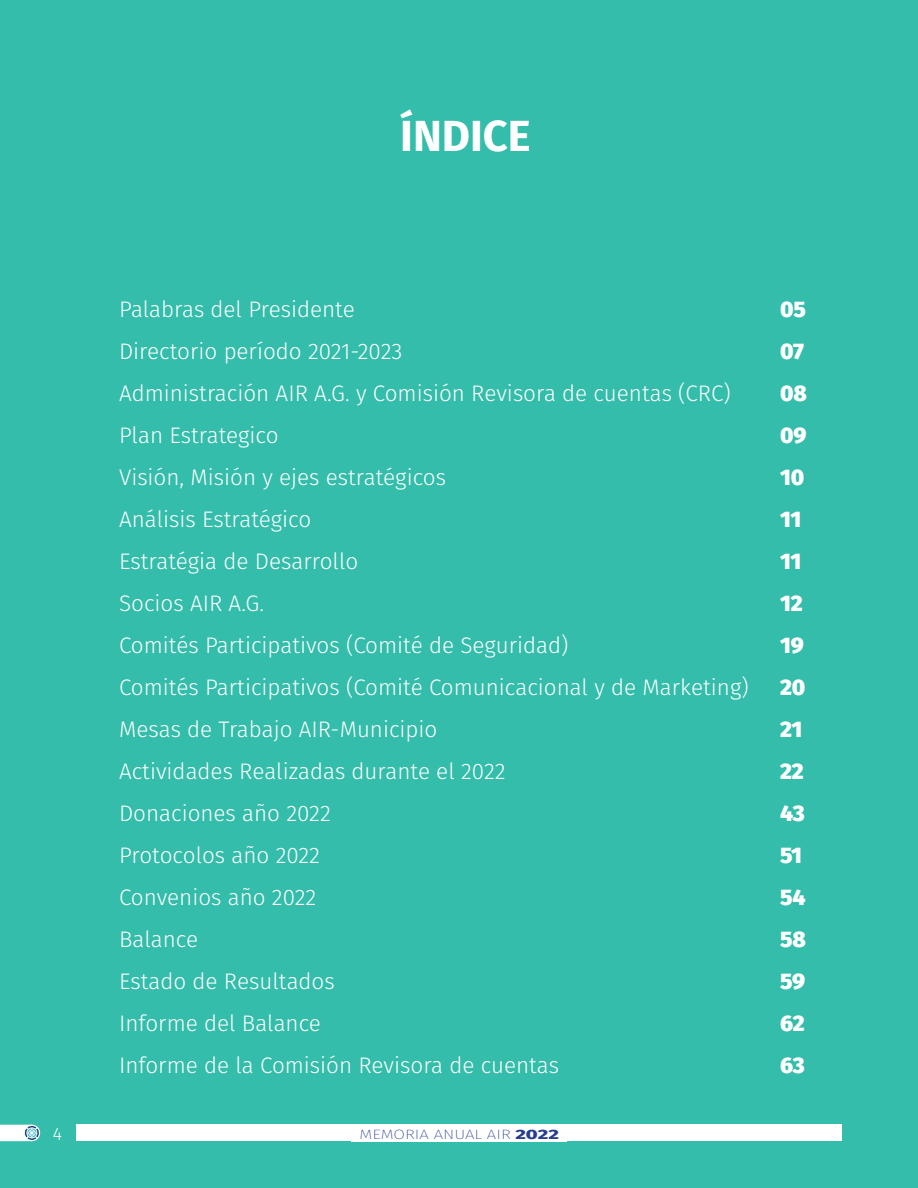
<style>
.page{position:relative;width:918px;height:1188px;background:#33bdaa}
.page>*{position:absolute;margin:0;border:0;box-sizing:border-box;transform-origin:0 0}
.t1{font:700 43.5px "Fira Sans";color:#fff}
.t2{font:300 22.5px "Fira Sans";color:#fff}
.t3{font:800 22.5px "Fira Sans";letter-spacing:-.01em;color:#fff}
.t4{font:300 18px "Fira Sans";color:#fff}
.t5{font:200 13.5px "Fira Sans";color:#253f8e;scale:1.25 1}
.s1{font-weight:800}
</style>
<div class="page">
<div style="left:76px;top:1125px;width:766px;height:16px;background:#fff"></div>
<div style="left:351px;top:1125px;width:216px;height:17px;background:#fff"></div>
<div style="left:0;top:1125px;width:32px;height:16px;background:#fff"></div>
<svg style="left:24px;top:1125px;width:16px;height:16px"></svg>
<svg style="left:25px;top:1126px;width:14px;height:14px"></svg>
<p class="t1" style="left:400px;top:100px;width:132px">ÍNDICE</p>
<p class="t2" style="left:119px;top:293px;width:237px">Palabras del Presidente</p>
<p class="t3" style="left:780px;top:289px;width:28px">05</p>
<p class="t2" style="left:119px;top:335px;width:285px">Directorio período 2021-2023</p>
<p class="t3" style="left:780px;top:331px;width:25px">07</p>
<p class="t2" style="left:119px;top:377px;width:613px">Administración AIR A.G. y Comisión Revisora de cuentas (CRC)</p>
<p class="t3" style="left:780px;top:373px;width:29px">08</p>
<p class="t2" style="left:119px;top:419px;width:161px">Plan Estrategico</p>
<p class="t3" style="left:780px;top:415px;width:28px">09</p>
<p class="t2" style="left:119px;top:461px;width:329px">Visión, Misión y ejes estratégicos</p>
<p class="t3" style="left:780px;top:457px;width:26px">10</p>
<p class="t2" style="left:119px;top:503px;width:194px">Análisis Estratégico</p>
<p class="t3" style="left:780px;top:499px;width:23px">11</p>
<p class="t2" style="left:119px;top:545px;width:241px">Estratégia de Desarrollo</p>
<p class="t3" style="left:780px;top:541px;width:23px">11</p>
<p class="t2" style="left:119px;top:587px;width:147px">Socios AIR A.G.</p>
<p class="t3" style="left:780px;top:583px;width:24px">12</p>
<p class="t2" style="left:119px;top:629px;width:451px">Comités Participativos (Comité de Seguridad)</p>
<p class="t3" style="left:780px;top:625px;width:25px">19</p>
<p class="t2" style="left:119px;top:671px;width:631px">Comités Participativos (Comité Comunicacional y de Marketing)</p>
<p class="t3" style="left:780px;top:667px;width:27px">20</p>
<p class="t2" style="left:119px;top:713px;width:320px">Mesas de Trabajo AIR-Municipio</p>
<p class="t3" style="left:780px;top:709px;width:24px">21</p>
<p class="t2" style="left:119px;top:755px;width:388px">Actividades Realizadas durante el 2022</p>
<p class="t3" style="left:780px;top:751px;width:25px">22</p>
<p class="t2" style="left:119px;top:797px;width:213px">Donaciones año 2022</p>
<p class="t3" style="left:780px;top:793px;width:26px">43</p>
<p class="t2" style="left:119px;top:839px;width:203px">Protocolos año 2022</p>
<p class="t3" style="left:780px;top:835px;width:24px">51</p>
<p class="t2" style="left:119px;top:881px;width:199px">Convenios año 2022</p>
<p class="t3" style="left:780px;top:877px;width:27px">54</p>
<p class="t2" style="left:119px;top:923px;width:81px">Balance</p>
<p class="t3" style="left:780px;top:919px;width:28px">58</p>
<p class="t2" style="left:119px;top:965px;width:217px">Estado de Resultados</p>
<p class="t3" style="left:780px;top:961px;width:27px">59</p>
<p class="t2" style="left:119px;top:1007px;width:203px">Informe del Balance</p>
<p class="t3" style="left:780px;top:1003px;width:26px">62</p>
<p class="t2" style="left:119px;top:1049px;width:442px">Informe de la Comisión Revisora de cuentas</p>
<p class="t3" style="left:780px;top:1045px;width:26px">63</p>
<p class="t4" style="left:53px;top:1121px;width:11px">4</p>
<p class="t5" style="left:359px;top:1124px;width:161px">MEMORIA ANUAL AIR <span class="s1">2022</span></p>
</div>
